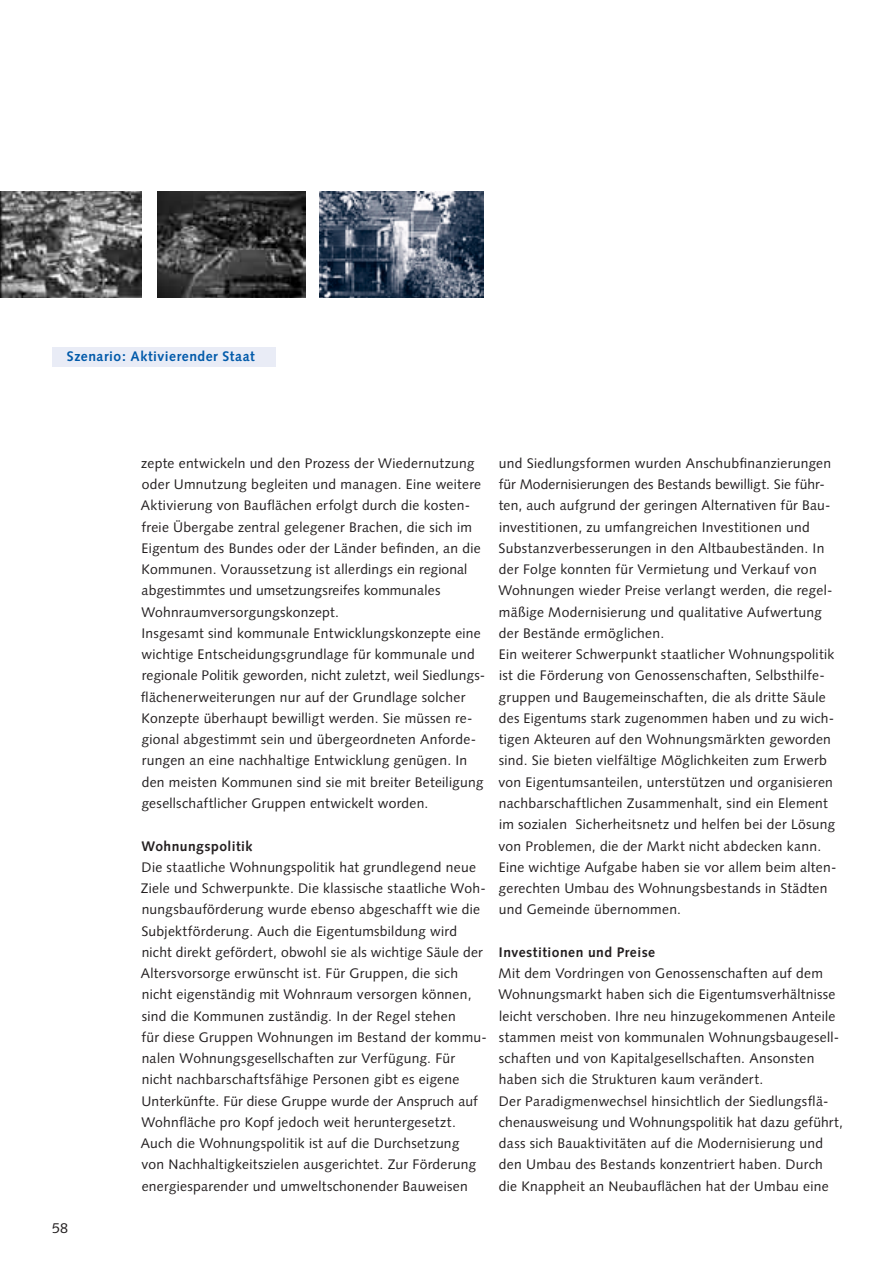
<style>
.page{position:relative;width:893px;height:1263px;background:#fff}
.page>*{position:absolute;margin:0;border:0;box-sizing:border-box;transform-origin:0 0}
.t1{font:14.25px "Syntax";color:#231f20}
.t2{font:13.8px/21.3px "Syntax";letter-spacing:.02em;color:#231f20}
.t3{font:700 13.8px "Syntax";letter-spacing:.035em;color:#231f20}
.t4{font:700 13.8px "Syntax";letter-spacing:.04em;color:#015aaa}
</style>
<div class="page">
<div style="left:52px;top:348px;width:223px;height:19px;background:#e9ecf6"></div>
<img style="left:0;top:191px;width:141px;height:107px">
<img style="left:157px;top:191px;width:148px;height:107px">
<img style="left:320px;top:191px;width:164px;height:107px">
<p class="t4" style="left:67px;top:349px;width:189px">Szenario: Aktivierender Staat</p>
<p class="t1" style="left:52px;top:1220px;width:18px">58</p>
<p class="t2" style="left:141px;top:452px;width:346px">zepte entwickeln und den Prozess der Wiedernutzung oder Umnutzung begleiten und managen. Eine weitere Aktivierung von Bauflächen erfolgt durch die kosten&shy;freie Übergabe zentral gelegener Brachen, die sich im Eigentum des Bundes oder der Länder befinden, an die Kommunen. Voraussetzung ist allerdings ein regional abgestimmtes und umsetzungsreifes kommunales Wohnraumversorgungskonzept.<br>Insgesamt sind kommunale Entwicklungskonzepte eine wichtige Entscheidungsgrundlage für kommunale und regionale Politik geworden, nicht zuletzt, weil Siedlungs&shy;flächenerweiterungen nur auf der Grundlage solcher Konzepte überhaupt bewilligt werden. Sie müssen re&shy;gional abgestimmt sein und übergeordneten Anforde&shy;rungen an eine nachhaltige Entwicklung genügen. In den meisten Kommunen sind sie mit breiter Beteiligung gesellschaftlicher Gruppen entwickelt worden.</p>
<p class="t3" style="left:141px;top:838px;width:113px">Wohnungspolitik</p>
<p class="t2" style="left:141px;top:856px;width:348px">Die staatliche Wohnungspolitik hat grundlegend neue Ziele und Schwerpunkte. Die klassische staatliche Woh&shy;nungsbauförderung wurde ebenso abgeschafft wie die Subjektförderung. Auch die Eigentumsbildung wird nicht direkt gefördert, obwohl sie als wichtige Säule der Altersvorsorge erwünscht ist. Für Gruppen, die sich nicht eigenständig mit Wohnraum versorgen können, sind die Kommunen zuständig. In der Regel stehen<br>für diese Gruppen Wohnungen im Bestand der kommu&shy;nalen Wohnungsgesellschaften zur Verfügung. Für nicht nachbarschaftsfähige Personen gibt es eigene Unterkünfte. Für diese Gruppe wurde der Anspruch auf Wohnfläche pro Kopf jedoch weit heruntergesetzt.<br>Auch die Wohnungspolitik ist auf die Durchsetzung<br>von Nachhaltigkeitszielen ausgerichtet. Zur Förderung energiesparender und umweltschonender Bauweisen</p>
<p class="t2" style="left:498px;top:452px;width:339px">und Siedlungsformen wurden Anschubfinanzierungen für Modernisierungen des Bestands bewilligt. Sie führ&shy;ten, auch aufgrund der geringen Alternativen für Bau&shy;investitionen, zu umfangreichen Investitionen und Substanzverbesserungen in den Altbaubeständen. In der Folge konnten für Vermietung und Verkauf von Wohnungen wieder Preise verlangt werden, die regel&shy;mäßige Modernisierung und qualitative Aufwertung der Bestände ermöglichen.<br>Ein weiterer Schwerpunkt staatlicher Wohnungspolitik ist die Förderung von Genossenschaften, Selbsthilfe&shy;gruppen und Baugemeinschaften, die als dritte Säule des Eigentums stark zugenommen haben und zu wich&shy;tigen Akteuren auf den Wohnungsmärkten geworden sind. Sie bieten vielfältige Möglichkeiten zum Erwerb von Eigentumsanteilen, unterstützen und organisieren nachbarschaftlichen Zusammenhalt, sind ein Element im sozialen Sicherheitsnetz und helfen bei der Lösung von Problemen, die der Markt nicht abdecken kann.<br>Eine wichtige Aufgabe haben sie vor allem beim alten&shy;gerechten Umbau des Wohnungsbestands in Städten und Gemeinde übernommen.</p>
<p class="t3" style="left:499px;top:944px;width:158px">Investitionen und Preise</p>
<p class="t2" style="left:498px;top:963px;width:346px">Mit dem Vordringen von Genossenschaften auf dem Wohnungsmarkt haben sich die Eigentumsverhältnisse leicht verschoben. Ihre neu hinzugekommenen Anteile stammen meist von kommunalen Wohnungsbaugesell&shy;schaften und von Kapitalgesellschaften. Ansonsten haben sich die Strukturen kaum verändert.<br>Der Paradigmenwechsel hinsichtlich der Siedlungsflä&shy;chenausweisung und Wohnungspolitik hat dazu geführt, dass sich Bauaktivitäten auf die Modernisierung und den Umbau des Bestands konzentriert haben. Durch die Knappheit an Neubauflächen hat der Umbau eine</p>
</div>
